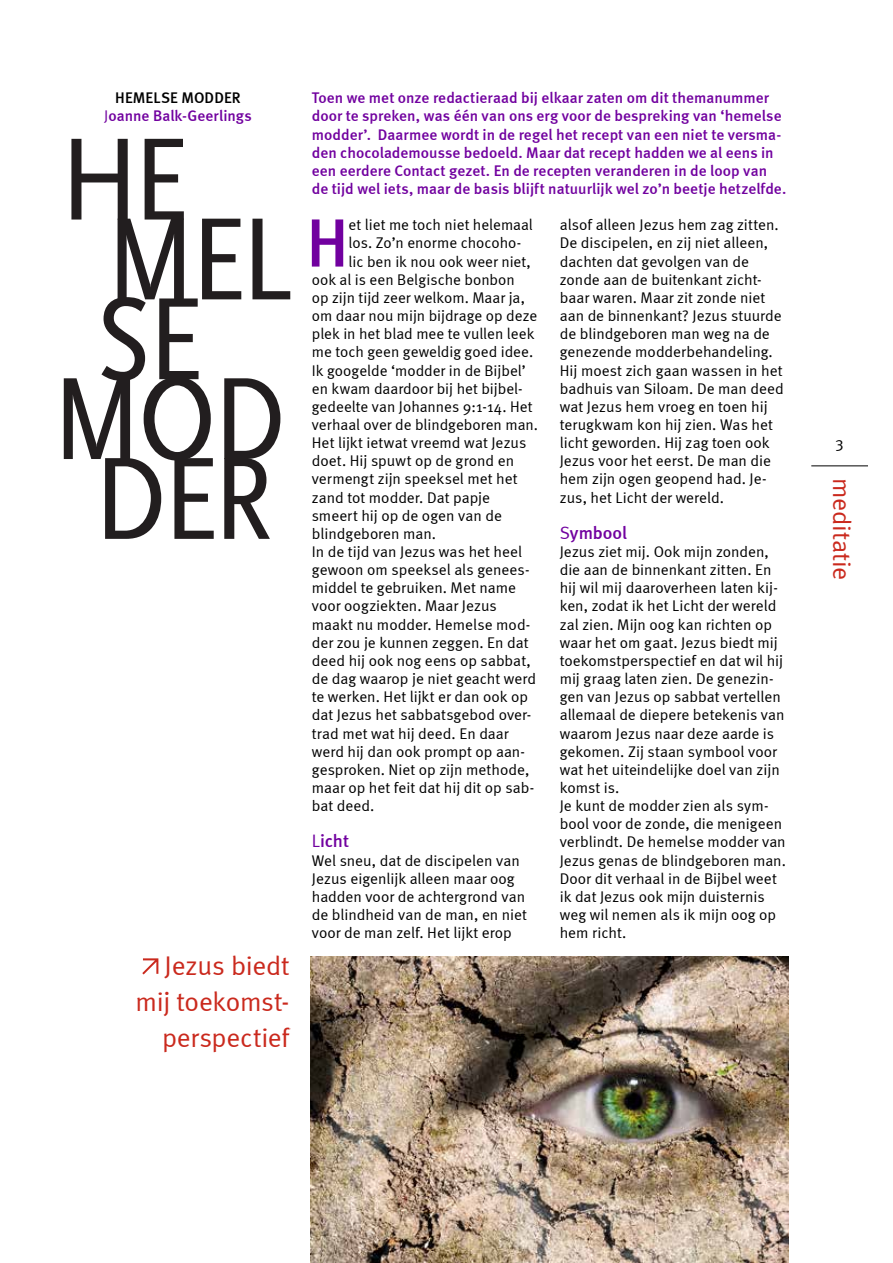
<style>
.page{position:relative;width:893px;height:1263px;background:#fff}
.page>*{position:absolute;margin:0;border:0;box-sizing:border-box;transform-origin:0 0}
.t1{font:68.1px "Meta Medium LF";color:#71009f}
.t2{font:27px/36.3px "Meta Normal";letter-spacing:-.005em;color:#ca291d;text-align:right}
.t3{font:25.5px "Meta Normal";letter-spacing:-.005em;color:#ca291d}
.t4{font:18px "Meta Medium LF";letter-spacing:-.01em;color:#71009f}
.t5{font:15.75px "Meta Normal";color:#000}
.t6{font:15.45px/18.1px "Meta Normal";color:#000}
.t7{font:15.45px/18.1px "Meta Medium LF";letter-spacing:.005em;color:#71009f;text-align:center}
.s1{color:#000}
.s2{font-family:"Meta Normal"}
</style>
<div class="page">
<img style="left:311px;top:956px;width:478px;height:307px">
<hr style="left:811px;top:465px;width:57px;height:1px;background:#000">
<svg style="left:142px;top:958px;width:16px;height:16px"></svg>
<svg style="left:64px;top:139px;width:226px;height:400px"></svg>
<p class="t7" style="left:104px;top:89px;width:149px"><span class="s1">HEMELSE MODDER<br></span><span class="s2">J</span>oanne Balk-Geerlings</p>
<h2 class="t2" style="left:136px;top:947px;width:155px">Jezus biedt mij toekomst&shy;perspectief</h2>
<p class="t7" style="left:312px;top:89px;width:476px;text-align:left">Toen we met onze redactieraad bij elkaar zaten om dit themanummer door te spreken, was één van ons erg voor de bespreking van ‘hemelse modder’. Daarmee wordt in de regel het recept van een niet te versma&shy;den chocolademousse bedoeld. Maar dat recept hadden we al eens in een eerdere Contact gezet. En de recepten veranderen in de loop van de tijd wel iets, maar de basis blijft natuurlijk wel zo’n beetje hetzelfde.</p>
<h1 class="t1" style="left:306px;top:203px;width:44px">H</h1>
<p class="t6" style="left:349px;top:216px;width:186px">et liet me toch niet helemaal</p>
<p class="t6" style="left:349px;top:234px;width:174px">los. Zo’n enorme chocoho-</p>
<p class="t6" style="left:349px;top:252px;width:184px">lic ben ik nou ook weer niet,</p>
<p class="t6" style="left:312px;top:270px;width:205px">ook al is een Belgische bonbon</p>
<p class="t6" style="left:312px;top:288px;width:215px">op zijn tijd zeer welkom. Maar ja,</p>
<p class="t6" style="left:312px;top:306px;width:227px">om daar nou mijn bijdrage op deze</p>
<p class="t6" style="left:312px;top:325px;width:224px">plek in het blad mee te vullen leek</p>
<p class="t6" style="left:312px;top:343px;width:223px">me toch geen geweldig goed idee.</p>
<p class="t6" style="left:312px;top:361px;width:216px">Ik googelde ‘modder in de Bijbel’</p>
<p class="t6" style="left:312px;top:379px;width:212px">en kwam daardoor bij het bijbel-</p>
<p class="t6" style="left:312px;top:397px;width:222px">gedeelte van Johannes 9:1-14. Het</p>
<p class="t6" style="left:312px;top:415px;width:228px">verhaal over de blindgeboren man.</p>
<p class="t6" style="left:312px;top:433px;width:216px">Het lijkt ietwat vreemd wat Jezus</p>
<p class="t6" style="left:312px;top:452px;width:204px">doet. Hij spuwt op de grond en</p>
<p class="t6" style="left:312px;top:470px;width:207px">vermengt zijn speeksel met het</p>
<p class="t6" style="left:312px;top:488px;width:180px">zand tot modder. Dat papje</p>
<p class="t6" style="left:312px;top:506px;width:192px">smeert hij op de ogen van de</p>
<p class="t6" style="left:312px;top:524px;width:126px">blindgeboren man.</p>
<p class="t6" style="left:312px;top:542px;width:212px">In de tijd van Jezus was het heel</p>
<p class="t6" style="left:312px;top:561px;width:219px">gewoon om speeksel als genees-</p>
<p class="t6" style="left:312px;top:579px;width:206px">middel te gebruiken. Met name</p>
<p class="t6" style="left:312px;top:597px;width:187px">voor oogziekten. Maar Jezus</p>
<p class="t6" style="left:312px;top:615px;width:220px">maakt nu modder. Hemelse mod-</p>
<p class="t6" style="left:312px;top:633px;width:218px">der zou je kunnen zeggen. En dat</p>
<p class="t6" style="left:312px;top:651px;width:220px">deed hij ook nog eens op sabbat,</p>
<p class="t6" style="left:312px;top:669px;width:226px">de dag waarop je niet geacht werd</p>
<p class="t6" style="left:312px;top:688px;width:218px">te werken. Het lijkt er dan ook op</p>
<p class="t6" style="left:312px;top:706px;width:221px">dat Jezus het sabbatsgebod over-</p>
<p class="t6" style="left:312px;top:724px;width:198px">trad met wat hij deed. En daar</p>
<p class="t6" style="left:312px;top:742px;width:215px">werd hij dan ook prompt op aan-</p>
<p class="t6" style="left:312px;top:760px;width:219px">gesproken. Niet op zijn methode,</p>
<p class="t6" style="left:312px;top:778px;width:224px">maar op het feit dat hij dit op sab-</p>
<p class="t6" style="left:312px;top:796px;width:64px">bat deed.</p>
<p class="t4" style="left:312px;top:831px;width:39px"><span class="s2">L</span>icht</p>
<p class="t6" style="left:312px;top:851px;width:217px">Wel sneu, dat de discipelen van<br>Jezus eigenlijk alleen maar oog hadden voor de achtergrond van de blindheid van de man, en niet voor de man zelf. Het lijkt erop</p>
<p class="t6" style="left:560px;top:216px;width:226px">alsof alleen Jezus hem zag zitten.<br>De discipelen, en zij niet alleen, dachten dat gevolgen van de zonde aan de buitenkant zicht&shy;baar waren. Maar zit zonde niet aan de binnenkant? Jezus stuurde de blindgeboren man weg na de genezende modderbehandeling.<br>Hij moest zich gaan wassen in het badhuis van Siloam. De man deed wat Jezus hem vroeg en toen hij terugkwam kon hij zien. Was het licht geworden. Hij zag toen ook<br>Jezus voor het eerst. De man die hem zijn ogen geopend had. Je&shy;zus, het Licht der wereld.</p>
<p class="t4" style="left:560px;top:522px;width:69px"><span class="s2">S</span>ymbool</p>
<p class="t6" style="left:560px;top:542px;width:228px">Jezus ziet mij. Ook mijn zonden, die aan de binnenkant zitten. En hij wil mij daaroverheen laten kij&shy;ken, zodat ik het Licht der wereld zal zien. Mijn oog kan richten op waar het om gaat. Jezus biedt mij toekomstperspectief en dat wil hij mij graag laten zien. De genezin&shy;gen van Jezus op sabbat vertellen allemaal de diepere betekenis van waarom Jezus naar deze aarde is gekomen. Zij staan symbool voor wat het uiteindelijke doel van zijn komst is.<br>Je kunt de modder zien als sym&shy;bool voor de zonde, die menigeen verblindt. De hemelse modder van<br>Jezus genas de blindgeboren man.<br>Door dit verhaal in de Bijbel weet ik dat Jezus ook mijn duisternis weg wil nemen als ik mijn oog op hem richt.</p>
<p class="t5" style="left:836px;top:433px;width:10px">3</p>
<h3 class="t3" style="left:857px;top:478px;width:103px;rotate:90deg">meditatie</h3>
</div>
